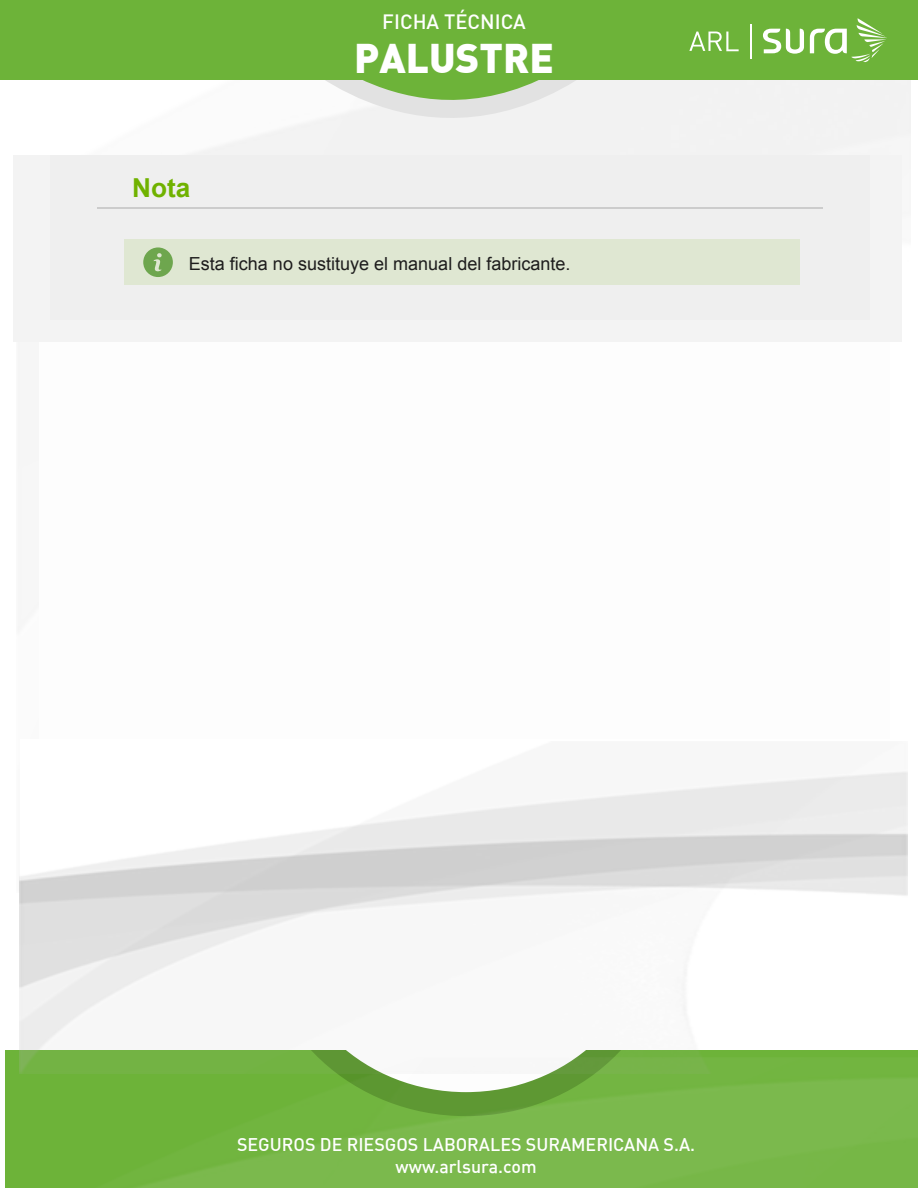
<style>
.page{position:relative;width:918px;height:1188px;background:#fff}
.page>*{position:absolute;margin:0;border:0;box-sizing:border-box;transform-origin:0 0}
.t1{font:900 40.65px "DIN";color:#fff}
.t2{font:700 26.1px "Arial";color:#70b200}
.t3{font:500 20.25px "DIN";color:#fff}
.t4{font:500 18px/21.6px "DIN";color:#fff;text-align:center}
.t5{font:18px "Arial";color:#1e1d1d}
</style>
<div class="page">
<svg style="left:284px;top:80px;width:343px;height:75px;fill:#f2f2f2"></svg>
<div style="left:5px;top:1050px;width:913px;height:138px;background:#6db339"></div>
<div style="left:0;top:0;width:918px;height:80px;background:#6db339"></div>
<img style="left:135px;top:1074px;width:783px;height:114px">
<hr style="left:751px;top:24px;width:1px;height:34px;background:#fff">
<svg style="left:763px;top:18px;width:124px;height:44px"></svg>
<svg style="left:689px;top:32px;width:50px;height:19px"></svg>
<img style="left:20px;top:741px;width:888px;height:333px">
<div style="left:13px;top:155px;width:888px;height:186px;background:#f3f3f3"></div>
<div style="left:50px;top:156px;width:820px;height:164px;background:#efefef"></div>
<div style="left:124px;top:239px;width:675px;height:46px;background:#dfe7d2"></div>
<hr style="left:97px;top:208px;width:726px;height:1px;background:#ccc">
<svg style="left:143px;top:247px;width:30px;height:30px"></svg>
<h2 class="t2" style="left:132px;top:170px;width:60px">Nota</h2>
<p class="t3" style="left:382px;top:9px;width:145px">FICHA TÉCNICA</p>
<h1 class="t1" style="left:354px;top:31px;width:201px">PALUSTRE</h1>
<p class="t5" style="left:189px;top:252px;width:383px">Esta ficha no sustituye el manual del fabricante.</p>
<p class="t4" style="left:237px;top:1133px;width:460px">SEGUROS DE RIESGOS LABORALES SURAMERICANA S.A. www.arlsura.com</p>
</div>
